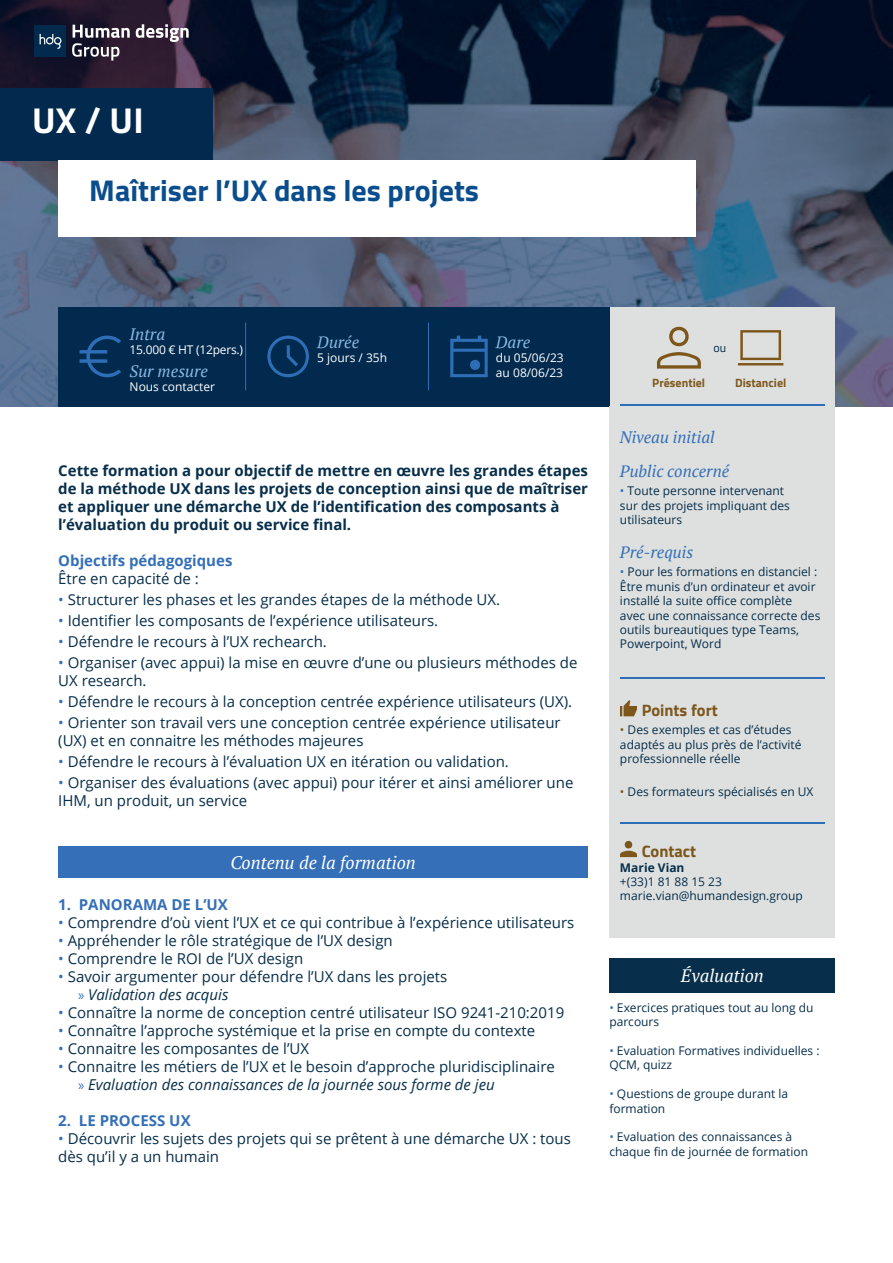
<style>
.page{position:relative;width:893px;height:1263px;background:#fff}
.page>*{position:absolute;margin:0;border:0;box-sizing:border-box;transform-origin:0 0}
.t1{font:700 36px "Titillium";color:#fff}
.t2{font:700 30px "Titillium";color:#094d8d}
.t3{font:italic 18px "PT Serif";color:#fff}
.t4{font:italic 16.5px "PT Serif";color:#346fb7}
.t5{font:italic 16.5px "PT Serif";color:#8ab7e2}
.t6{font:700 16.5px "Titillium";color:#7c561b}
.t7{font:15px/18px "Open Sans";color:#072e4a}
.t8{font:700 15px/18px "Open Sans";color:#072e4a}
.t9{font:italic 15px "Open Sans";color:#072e4a}
.t10{font:700 15px "Open Sans";color:#346fb7}
.t11{font:12px/14.4px "Open Sans";color:#072e4a}
.t12{font:12px "Open Sans";color:#fff}
.t13{font:700 12px "Titillium";color:#7f581c}
.t14{font:12px "Open Sans";letter-spacing:-.02em;color:#fff}
.t15{font:700 12px "Open Sans";color:#072e4a}
.t16{font:12px "Titillium";color:#072e4a}
.s1{color:#346fb7}
.s2{font-family:"Myriad Pro";font-style:normal;color:#346fb7}
.s3{color:#7c561b}
</style>
<div class="page">
<img style="left:0;top:0;width:893px;height:406px">
<div style="left:34px;top:25px;width:32px;height:32px;background:#022a4e"></div>
<svg style="left:136px;top:24px;width:53px;height:18px"></svg>
<svg style="left:72px;top:25px;width:58px;height:36px"></svg>
<svg style="left:40px;top:34px;width:21px;height:15px"></svg>
<div style="left:609px;top:307px;width:226px;height:111px;background:#dde0df"></div>
<div style="left:58px;top:307px;width:551px;height:99px;background:#022a4e"></div>
<hr style="left:245px;top:323px;width:1px;height:67px;background:#2d6eb7">
<hr style="left:428px;top:323px;width:1px;height:67px;background:#2d6eb7">
<svg style="left:450px;top:336px;width:38px;height:41px"></svg>
<svg style="left:80px;top:336px;width:41px;height:41px"></svg>
<svg style="left:267px;top:336px;width:42px;height:41px"></svg>
<div style="left:609px;top:406px;width:226px;height:531px;background:#dde0df"></div>
<div style="left:58px;top:846px;width:530px;height:32px;background:#346fb7"></div>
<div style="left:609px;top:958px;width:226px;height:34px;background:#072e4a"></div>
<svg style="left:620px;top:700px;width:17px;height:16px"></svg>
<hr style="left:620px;top:405px;width:204px;height:1px;background:#2d6eb7">
<hr style="left:620px;top:677px;width:204px;height:1px;background:#2d6eb7">
<hr style="left:620px;top:823px;width:204px;height:1px;background:#2d6eb7">
<svg style="left:620px;top:841px;width:17px;height:16px"></svg>
<div style="left:0;top:88px;width:213px;height:72px;background:#022a4e"></div>
<div style="left:58px;top:160px;width:638px;height:77px;background:#fff"></div>
<svg style="left:657px;top:327px;width:44px;height:42px"></svg>
<svg style="left:738px;top:330px;width:45px;height:35px"></svg>
<p class="t1" style="left:32px;top:93px;width:113px">UX / UI</p>
<p class="t2" style="left:89px;top:167px;width:391px">Maîtriser l’UX dans les projets</p>
<p class="t5" style="left:130px;top:323px;width:37px">Intra</p>
<p class="t14" style="left:130px;top:342px;width:115px">15.000 € HT (12pers.)</p>
<p class="t5" style="left:130px;top:360px;width:80px">Sur mesure</p>
<p class="t12" style="left:130px;top:378px;width:87px">Nous contacter</p>
<p class="t5" style="left:317px;top:332px;width:44px">Durée</p>
<p class="t12" style="left:317px;top:350px;width:71px">5 jours / 35h</p>
<p class="t5" style="left:496px;top:332px;width:36px">Dare</p>
<p class="t12" style="left:496px;top:350px;width:69px">du 05/06/23</p>
<p class="t12" style="left:496px;top:364px;width:69px">au 08/06/23</p>
<p class="t8" style="left:58px;top:461px;width:531px">Cette formation a pour objectif de mettre en œuvre les grandes étapes de la méthode UX dans les projets de conception ainsi que de maîtriser et appliquer une démarche UX de l’identification des composants à l’évaluation du produit ou service final.</p>
<p class="t10" style="left:58px;top:550px;width:176px">Objectifs pédagogiques</p>
<p class="t7" style="left:58px;top:569px;width:142px">Être en capacité de :</p>
<p class="t7" style="left:58px;top:590px;width:443px"><span class="s1">•</span> Structurer les phases et les grandes étapes de la méthode UX.</p>
<p class="t7" style="left:58px;top:611px;width:381px"><span class="s1">•</span> Identifier les composants de l’expérience utilisateurs.</p>
<p class="t7" style="left:58px;top:632px;width:270px"><span class="s1">•</span> Défendre le recours à l’UX rechearch.</p>
<p class="t7" style="left:58px;top:653px;width:521px"><span class="s1">•</span> Organiser (avec appui) la mise en œuvre d’une ou plusieurs méthodes de<br>UX research.</p>
<p class="t7" style="left:58px;top:692px;width:515px"><span class="s1">•</span> Défendre le recours à la conception centrée expérience utilisateurs (UX).</p>
<p class="t7" style="left:58px;top:713px;width:504px"><span class="s1">•</span> Orienter son travail vers une conception centrée expérience utilisateur (UX) et en connaitre les méthodes majeures</p>
<p class="t7" style="left:58px;top:752px;width:452px"><span class="s1">•</span> Défendre le recours à l’évaluation UX en itération ou validation.</p>
<p class="t7" style="left:58px;top:773px;width:517px"><span class="s1">•</span> Organiser des évaluations (avec appui) pour itérer et ainsi améliorer une<br>IHM, un produit, un service</p>
<p class="t3" style="left:230px;top:851px;width:187px">Contenu de la formation</p>
<p class="t10" style="left:58px;top:894px;width:171px">1. PANORAMA DE L’UX</p>
<p class="t7" style="left:58px;top:913px;width:517px"><span class="s1">•</span> Comprendre d’où vient l’UX et ce qui contribue à l’expérience utilisateurs</p>
<p class="t7" style="left:58px;top:931px;width:336px"><span class="s1">•</span> Appréhender le rôle stratégique de l’UX design</p>
<p class="t7" style="left:58px;top:949px;width:247px"><span class="s1">•</span> Comprendre le ROI de l’UX design</p>
<p class="t7" style="left:58px;top:967px;width:391px"><span class="s1">•</span> Savoir argumenter pour défendre l’UX dans les projets</p>
<p class="t9" style="left:78px;top:985px;width:152px"><span class="s2">»</span> Validation des acquis</p>
<p class="t7" style="left:58px;top:1003px;width:507px"><span class="s1">•</span> Connaître la norme de conception centré utilisateur ISO 9241-210:2019</p>
<p class="t7" style="left:58px;top:1021px;width:479px"><span class="s1">•</span> Connaître l’approche systémique et la prise en compte du contexte</p>
<p class="t7" style="left:58px;top:1039px;width:252px"><span class="s1">•</span> Connaitre les composantes de l’UX</p>
<p class="t7" style="left:58px;top:1057px;width:498px"><span class="s1">•</span> Connaitre les métiers de l’UX et le besoin d’approche pluridisciplinaire</p>
<p class="t9" style="left:78px;top:1075px;width:418px"><span class="s2">»</span> Evaluation des connaissances de la journée sous forme de jeu</p>
<p class="t10" style="left:58px;top:1110px;width:134px">2. LE PROCESS UX</p>
<p class="t7" style="left:58px;top:1129px;width:514px"><span class="s1">•</span> Découvrir les sujets des projets qui se prêtent à une démarche UX : tous dès qu’il y a un humain</p>
<p class="t16" style="left:714px;top:339px;width:14px">ou</p>
<p class="t13" style="left:652px;top:373px;width:54px">Présentiel</p>
<p class="t13" style="left:735px;top:373px;width:53px">Distanciel</p>
<p class="t4" style="left:620px;top:426px;width:96px">Niveau initial</p>
<p class="t4" style="left:620px;top:461px;width:111px">Public concerné</p>
<p class="t11" style="left:620px;top:483px;width:171px"><span class="s1">•</span> Toute personne intervenant sur des projets impliquant des utilisateurs</p>
<p class="t4" style="left:620px;top:542px;width:75px">Pré-requis</p>
<p class="t11" style="left:620px;top:564px;width:202px"><span class="s1">•</span> Pour les formations en distanciel :<br>Être munis d’un ordinateur et avoir installé la suite office complète<br>avec une connaissance correcte des outils bureautiques type Teams,<br>Powerpoint, Word</p>
<p class="t6" style="left:642px;top:698px;width:78px">Points fort</p>
<p class="t11" style="left:620px;top:723px;width:183px"><span class="s3">•</span> Des exemples et cas d’études adaptés au plus près de l’activité professionnelle réelle</p>
<p class="t11" style="left:620px;top:784px;width:195px"><span class="s3">•</span> Des formateurs spécialisés en UX</p>
<p class="t6" style="left:642px;top:839px;width:56px">Contact</p>
<p class="t15" style="left:620px;top:859px;width:66px">Marie Vian</p>
<p class="t11" style="left:620px;top:874px;width:103px">+(33)1 81 88 15 23</p>
<p class="t11" style="left:620px;top:888px;width:184px">marie.vian@humandesign.group</p>
<p class="t3" style="left:681px;top:964px;width:85px">Évaluation</p>
<p class="t11" style="left:609px;top:1000px;width:206px"><span class="s1">•</span> Exercices pratiques tout au long du parcours</p>
<p class="t11" style="left:609px;top:1043px;width:212px"><span class="s1">•</span> Evaluation Formatives individuelles :<br>QCM, quizz</p>
<p class="t11" style="left:609px;top:1086px;width:180px"><span class="s1">•</span> Questions de groupe durant la formation</p>
<p class="t11" style="left:609px;top:1129px;width:200px"><span class="s1">•</span> Evaluation des connaissances à chaque fin de journée de formation</p>
</div>
